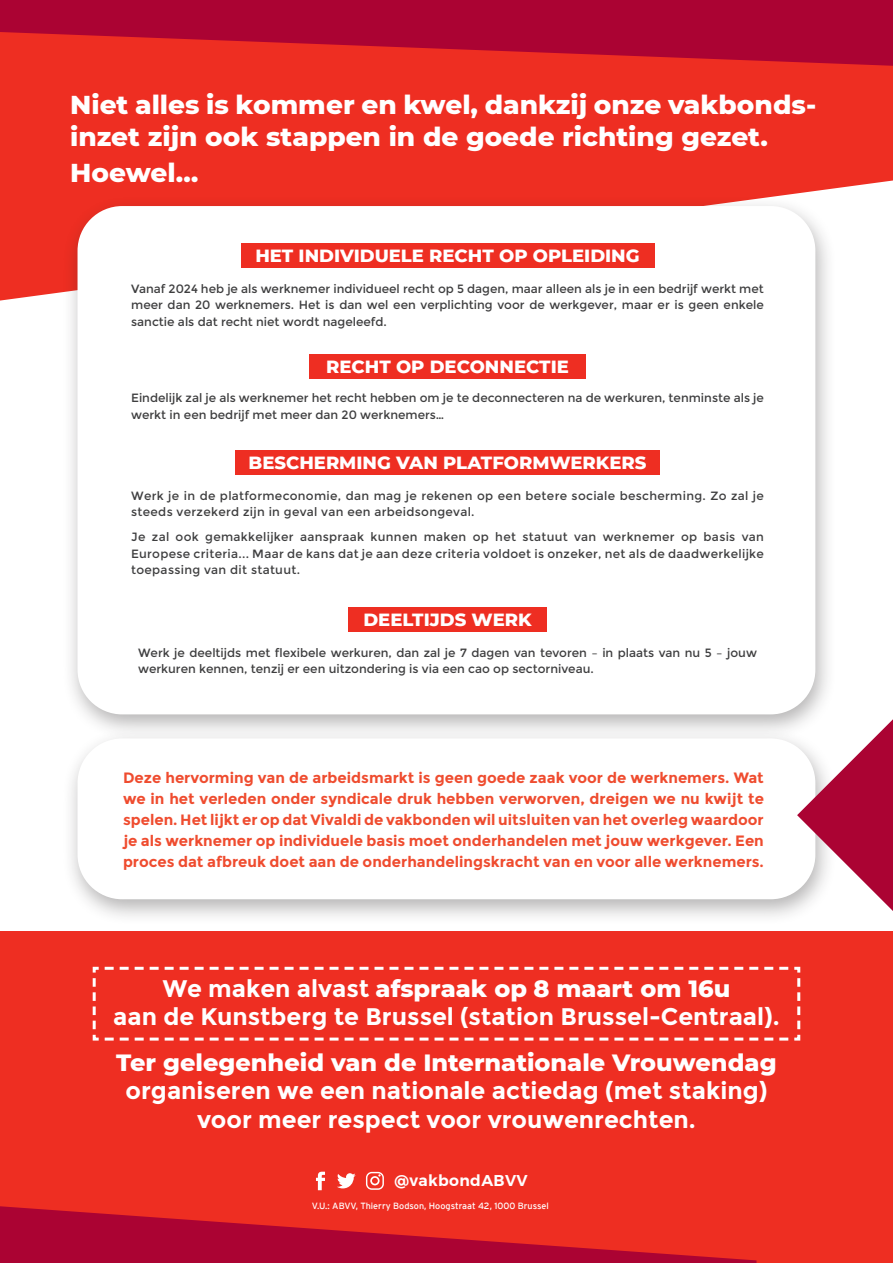
<style>
.page{position:relative;width:893px;height:1263px;background:#fff}
.page>*{position:absolute;margin:0;border:0;box-sizing:border-box;transform-origin:0 0}
.t1{font:800 26.4px/31.5px "Montserrat";color:#fff}
.t2{font:700 24px/28.5px "Montserrat";color:#fff;text-align:center}
.t3{font:800 18px "Montserrat";color:#fff}
.t4{font:600 15.6px "Montserrat";letter-spacing:.025em;color:#fff}
.t5{font:700 15px/21px "Montserrat";color:#ef4c2f;text-align:justify}
.t6{font:12px/16.5px "Montserrat";color:#3e3e3f;text-align:justify}
.t7{font:12px/16.5px "Montserrat";letter-spacing:.025em;color:#3e3e3f}
.t8{font:9px "Interstate";color:#fff}
.s1{font-weight:800}
</style>
<div class="page">
<div style="left:0;top:66px;width:893px;height:235px;background:#ee2e22"></div>
<div style="left:63px;top:195px;width:774px;height:545px;background:#231f20;opacity:.34"></div>
<div style="left:78px;top:206px;width:737px;height:508px;background:#fff;border-radius:45px"></div>
<div style="left:63px;top:727px;width:774px;height:198px;background:#231f20;opacity:.34"></div>
<div style="left:78px;top:738px;width:737px;height:161px;background:#fff;border-radius:45px"></div>
<svg style="left:797px;top:719px;width:96px;height:192px"></svg>
<div style="left:0;top:931px;width:893px;height:332px;background:#ee2e22"></div>
<svg style="left:0;top:0;width:893px;height:66px;background:#bc0e2e"></svg>
<svg style="left:0;top:1206px;width:756px;height:57px"></svg>
<div style="left:309px;top:354px;width:277px;height:25px;background:#ee2e22"></div>
<div style="left:348px;top:607px;width:199px;height:25px;background:#ee2e22"></div>
<div style="left:241px;top:244px;width:413px;height:24px;background:#ee2e22"></div>
<div style="left:235px;top:451px;width:425px;height:24px;background:#ee2e22"></div>
<svg style="left:92px;top:966px;width:709px;height:75px"></svg>
<svg style="left:316px;top:1172px;width:9px;height:18px"></svg>
<svg style="left:337px;top:1173px;width:19px;height:15px"></svg>
<svg style="left:366px;top:1172px;width:18px;height:18px"></svg>
<p class="t1" style="left:70px;top:88px;width:748px">Niet alles is kommer en kwel, dankzij onze vakbonds&shy;inzet zijn ook stappen in de goede richting gezet.</p>
<p class="t1" style="left:70px;top:156px;width:130px">Hoewel…</p>
<p class="t3" style="left:255px;top:242px;width:386px">HET INDIVIDUELE RECHT OP OPLEIDING</p>
<p class="t6" style="left:131px;top:281px;width:634px">Vanaf 2024 heb je als werknemer individueel recht op 5 dagen, maar alleen als je in een bedrijf werkt met meer dan 20 werknemers. Het is dan wel een verplichting voor de werkgever, maar er is geen enkele sanctie als dat recht niet wordt nageleefd.</p>
<p class="t3" style="left:326px;top:353px;width:244px">RECHT OP DECONNECTIE</p>
<p class="t6" style="left:131px;top:390px;width:634px">Eindelijk zal je als werknemer het recht hebben om je te deconnecteren na de werkuren, tenminste als je werkt in een bedrijf met meer dan 20 werknemers…</p>
<p class="t3" style="left:249px;top:449px;width:399px">BESCHERMING VAN PLATFORMWERKERS</p>
<p class="t7" style="left:131px;top:487px;width:634px">Werk je in de platformeconomie, dan mag je rekenen op een betere sociale bescherming. Zo zal je steeds verzekerd zijn in geval van een arbeidsongeval.</p>
<p class="t6" style="left:131px;top:529px;width:634px">Je zal ook gemakkelijker aanspraak kunnen maken op het statuut van werknemer op basis van Europese criteria... Maar de kans dat je aan deze criteria voldoet is onzeker, net als de daadwerkelijke toepassing van dit statuut.</p>
<p class="t3" style="left:363px;top:606px;width:170px">DEELTIJDS WERK</p>
<p class="t6" style="left:138px;top:644px;width:620px">Werk je deeltijds met flexibele werkuren, dan zal je 7 dagen van tevoren – in plaats van nu 5 – jouw werkuren kennen, tenzij er een uitzondering is via een cao op sectorniveau.</p>
<p class="t5" style="left:123px;top:767px;width:642px">Deze hervorming van de arbeidsmarkt is geen goede zaak voor de werknemers. Wat we in het verleden onder syndicale druk hebben verworven, dreigen we nu kwijt te spelen. Het lijkt er op dat Vivaldi de vakbonden wil uitsluiten van het overleg waardoor je als werknemer op individuele basis moet onderhandelen met jouw werkgever. Een proces dat afbreuk doet aan de onderhandelingskracht van en voor alle werknemers.</p>
<p class="t2" style="left:113px;top:974px;width:668px">We maken alvast <span class="s1">afspraak op 8 maart om 16u<br></span>aan de Kunstberg te Brussel (station Brussel-Centraal).</p>
<p class="t2" style="left:116px;top:1048px;width:662px"><span class="s1">Ter gelegenheid van de Internationale Vrouwendag </span>organiseren we een nationale actiedag (met staking) voor meer respect voor vrouwenrechten.</p>
<p class="t4" style="left:395px;top:1168px;width:135px">@vakbondABVV</p>
<p class="t8" style="left:312px;top:1201px;width:238px">V.U.: ABVV, Thierry Bodson, Hoogstraat 42, 1000 Brussel</p>
</div>
